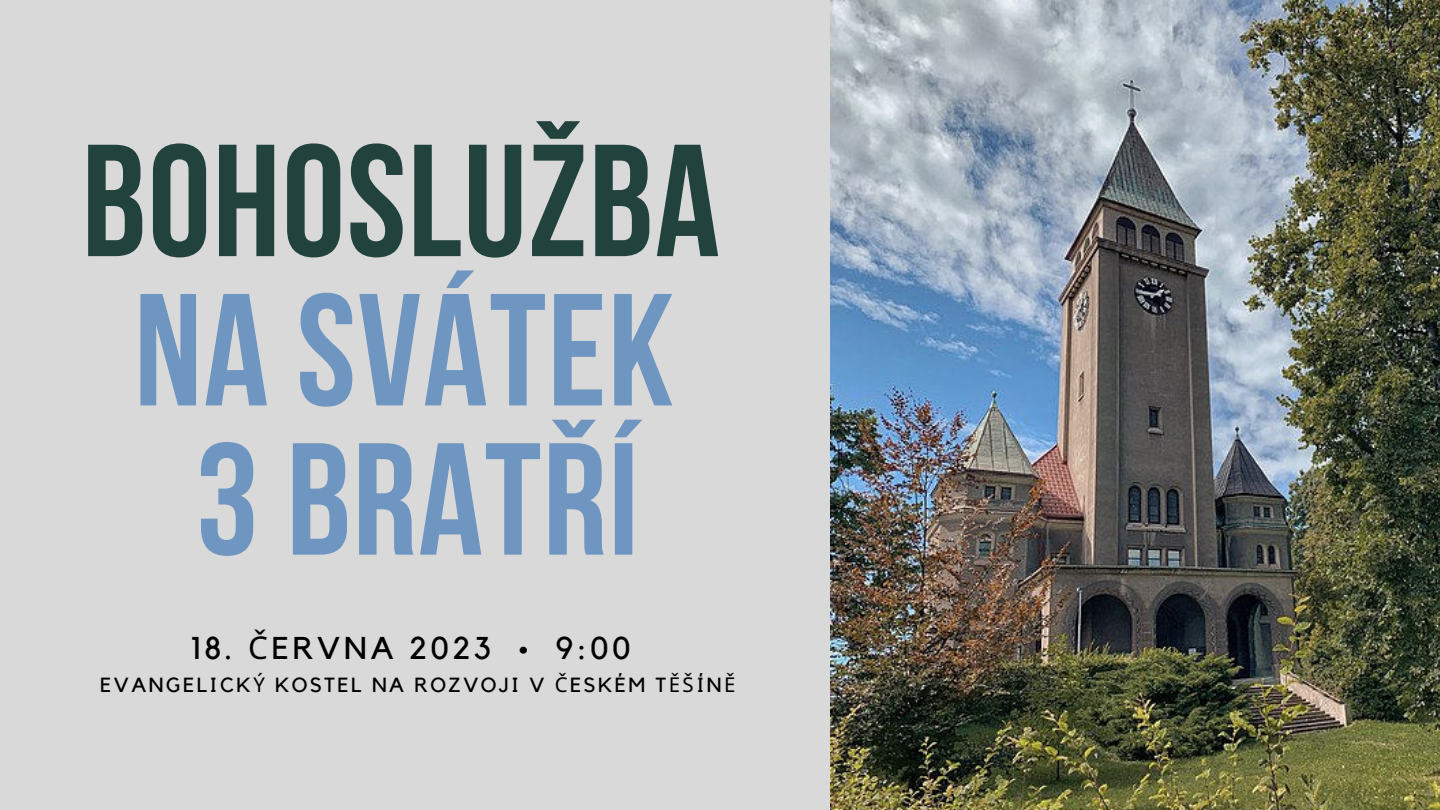
<style>
.page{position:relative;width:1440px;height:810px;background:#d9d9d9}
.page>*{position:absolute;margin:0;border:0;box-sizing:border-box;transform-origin:0 0}
.t1{font:700 159.2px/149.2px "Bebas Neue";letter-spacing:.01em;color:#6e96c1;text-align:center}
.t2{font:700 159.2px "Bebas Neue";letter-spacing:.01em;color:#22423d}
.t3{font:31.4px "Kollektif";letter-spacing:.12em;color:#000}
.t4{font:20.4px "Kollektif";letter-spacing:.12em;color:#000}
.s1{font-family:"Noto Sans"}
</style>
<div class="page">
<img style="left:831px;top:0;width:609px;height:810px">
<h1 class="t2" style="left:82px;top:114px;width:640px">BOHOSLUŽBA</h1>
<h1 class="t1" style="left:134px;top:274px;width:541px">NA SVÁTEK<br>3 BRATŘÍ</h1>
<h2 class="t3" style="left:192px;top:629px;width:441px">18. <span class="s1">Č</span>ERVNA 2023 • 9:00</h2>
<p class="t4" style="left:100px;top:673px;width:637px">EVANGELICK<span class="s1">Ý</span> KOSTEL NA ROZVOJI V <span class="s1">Č</span>ESKÉM T<span class="s1">ĚŠ</span>ÍN<span class="s1">Ě</span></p>
</div>
